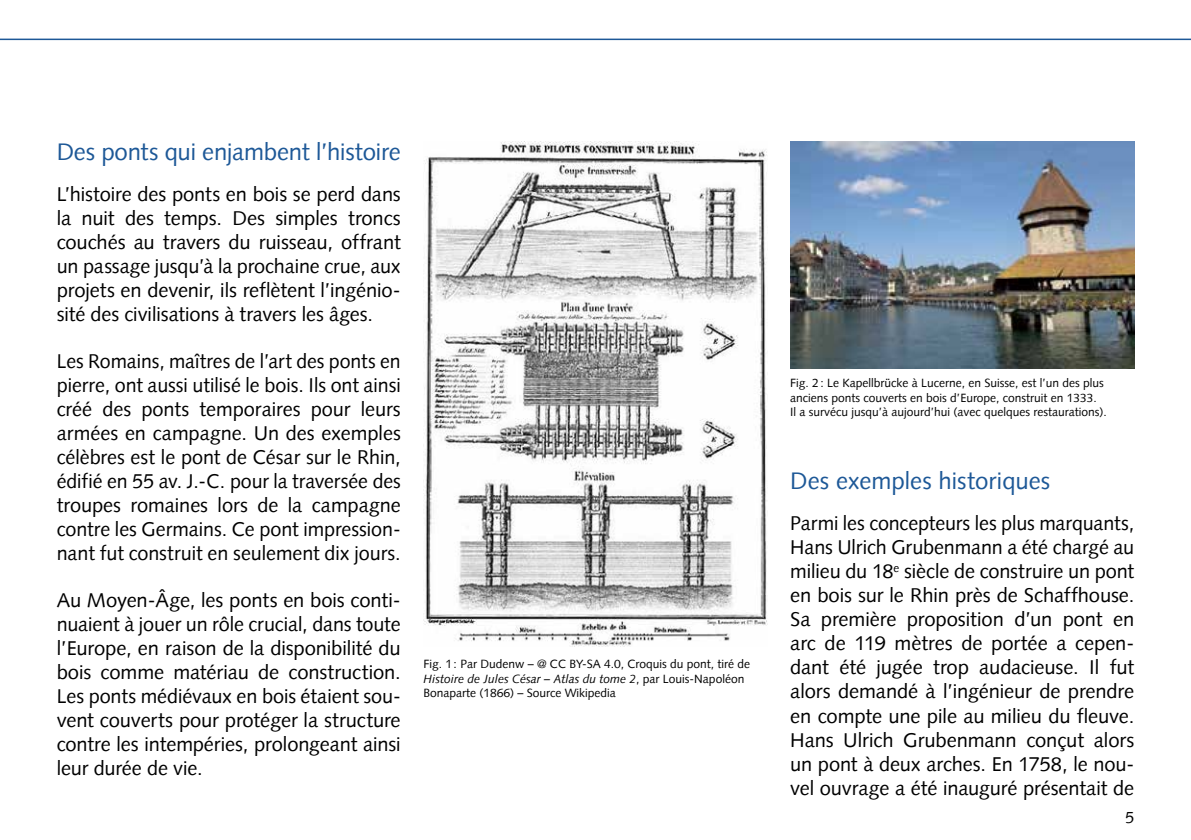
<style>
.page{position:relative;width:1191px;height:840px;background:#fff}
.page>*{position:absolute;margin:0;border:0;box-sizing:border-box;transform-origin:0 0}
.t1{font:24px "Syntax";letter-spacing:-.005em;color:#1d5897}
.t2{font:20px/24px "Syntax";letter-spacing:-.005em;color:#000;text-align:justify}
.t3{font:16px "Syntax";color:#000}
.t4{font:12px/14.4px "Syntax";color:#000}
.s1{font-style:italic}
</style>
<div class="page">
<hr style="left:0;top:39px;width:1191px;height:1px;background:#1d5897">
<img style="left:790px;top:142px;width:344px;height:227px">
<img style="left:423px;top:142px;width:344px;height:504px">
<p class="t1" style="left:57px;top:137px;width:345px">Des ponts qui enjambent l’histoire</p>
<p class="t2" style="left:57px;top:182px;width:345px">L’histoire des ponts en bois se perd dans la nuit des temps. Des simples troncs couchés au travers du ruisseau, offrant un passage jusqu’à la prochaine crue, aux projets en devenir, ils reflètent l’ingénio&shy;sité des civilisations à travers les âges.</p>
<p class="t2" style="left:57px;top:349px;width:345px">Les Romains, maîtres de l’art des ponts en pierre, ont aussi utilisé le bois. Ils ont ainsi créé des ponts temporaires pour leurs armées en campagne. Un des exemples célèbres est le pont de César sur le Rhin, édifié en 55 av. J.-C. pour la traversée des troupes romaines lors de la campagne contre les Germains. Ce pont impression&shy;nant fut construit en seulement dix jours.</p>
<p class="t2" style="left:57px;top:587px;width:345px">Au Moyen-Âge, les ponts en bois conti&shy;nuaient à jouer un rôle crucial, dans toute l’Europe, en raison de la disponibilité du bois comme matériau de construction.<br>Les ponts médiévaux en bois étaient sou&shy;vent couverts pour protéger la structure contre les intempéries, prolongeant ainsi leur durée de vie.</p>
<p class="t4" style="left:423px;top:656px;width:328px">Fig. 1: Par Dudenw – @ CC BY-SA 4.0, Croquis du pont, tiré de<br><span class="s1">Histoire de Jules César – Atlas du tome 2</span>, par Louis-Napoléon<br>Bonaparte (1866) – Source Wikipedia</p>
<p class="t4" style="left:790px;top:376px;width:318px">Fig. 2: Le Kapellbrücke à Lucerne, en Suisse, est l’un des plus anciens ponts couverts en bois d’Europe, construit en 1333.<br>Il a survécu jusqu’à aujourd’hui (avec quelques restaurations).</p>
<p class="t1" style="left:790px;top:466px;width:261px">Des exemples historiques</p>
<p class="t2" style="left:790px;top:511px;width:345px">Parmi les concepteurs les plus marquants, Hans Ulrich Grubenmann a été chargé au milieu du 18<sup>e</sup> siècle de construire un pont en bois sur le Rhin près de Schaffhouse.<br>Sa première proposition d’un pont en arc de 119 mètres de portée a cepen&shy;dant été jugée trop audacieuse. Il fut alors demandé à l’ingénieur de prendre en compte une pile au milieu du fleuve.<br>Hans Ulrich Grubenmann conçut alors un pont à deux arches. En 1758, le nou&shy;vel ouvrage a été inauguré présentait de</p>
<p class="t3" style="left:1125px;top:807px;width:10px">5</p>
</div>
